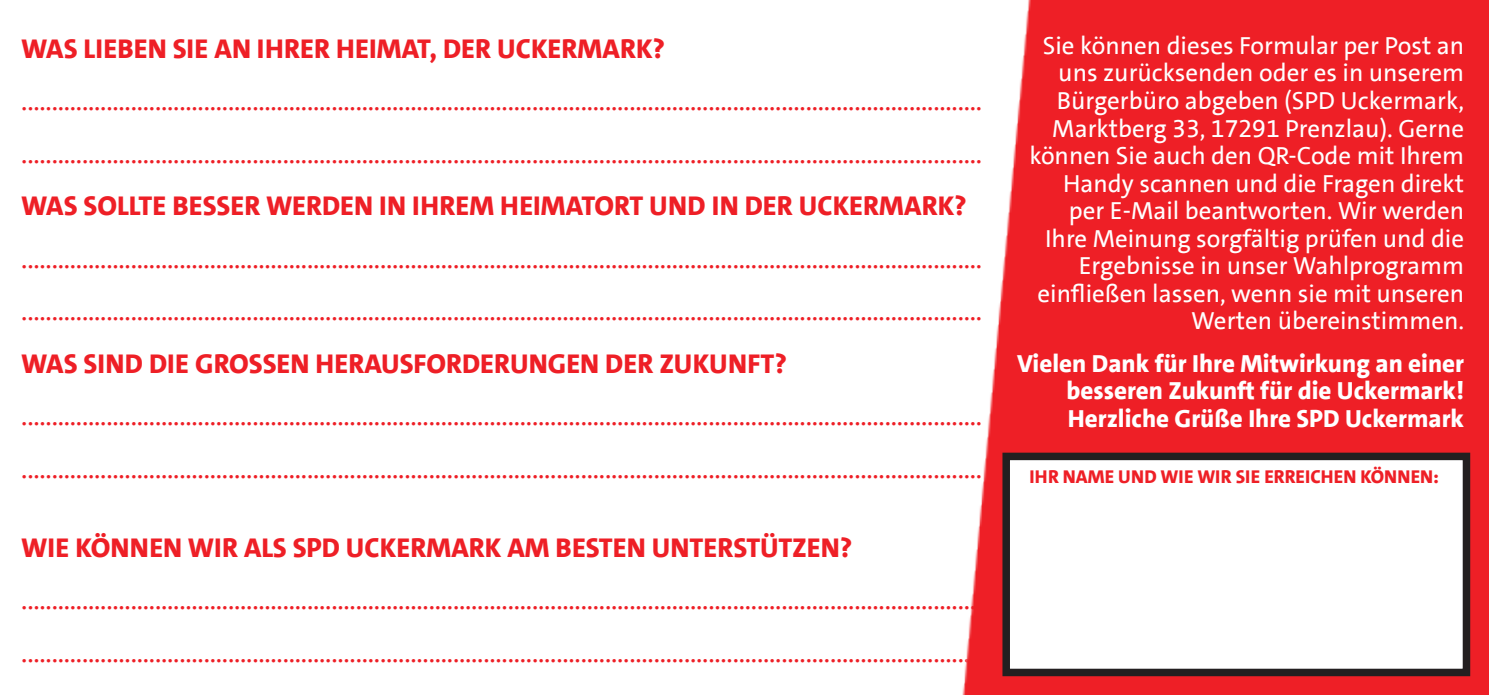
<style>
.page{position:relative;width:1489px;height:695px;background:#fff}
.page>*{position:absolute;margin:0;border:0;box-sizing:border-box;transform-origin:0 0}
.t1{font:27.5px/52.5px "SPD The Sans";color:#ee1f26}
.t2{font:800 27.5px "SPD The Sans";color:#ee1f26}
.t3{font:25px/27.5px "SPD The Sans";color:#fff;text-align:right}
.t4{font:800 25px/27.5px "SPD The Sans";color:#fff;text-align:justify}
.t5{font:800 18.75px "SPD The Sans";color:#ee1f26}
</style>
<div class="page">
<img style="left:962px;top:0;width:526px;height:694px">
<div style="left:1006px;top:456px;width:460px;height:216px;background:#fff"></div>
<div style="left:1002px;top:452px;width:467px;height:224px;border:8px solid #231f20"></div>
<p class="t2" style="left:21px;top:31px;width:645px">WAS LIEBEN SIE AN IHRER HEIMAT, DER UCKERMARK?</p>
<p class="t1" style="left:21px;top:75px;width:962px">.............................................................................................................................................................. ..............................................................................................................................................................</p>
<p class="t2" style="left:21px;top:188px;width:947px">WAS SOLLTE BESSER WERDEN IN IHREM HEIMATORT UND IN DER UCKERMARK?</p>
<p class="t1" style="left:21px;top:232px;width:962px">.............................................................................................................................................................. ..............................................................................................................................................................</p>
<p class="t2" style="left:21px;top:346px;width:767px">WAS SIND DIE GROSSEN HERAUSFORDERUNGEN DER ZUKUNFT?</p>
<p class="t1" style="left:21px;top:390px;width:962px">.............................................................................................................................................................. ..............................................................................................................................................................</p>
<p class="t2" style="left:21px;top:529px;width:832px">WIE KÖNNEN WIR ALS SPD UCKERMARK AM BESTEN UNTERSTÜTZEN?</p>
<p class="t1" style="left:21px;top:573px;width:962px">.............................................................................................................................................................. ..............................................................................................................................................................</p>
<p class="t3" style="left:1029px;top:32px;width:436px">Sie können dieses Formular per Post an uns zurücksenden oder es in unserem Bürgerbüro abgeben (SPD Uckermark, Marktberg 33, 17291 Prenzlau). Gerne können Sie auch den QR-Code mit Ihrem Handy scannen und die Fragen direkt per E-Mail beantworten. Wir werden Ihre Meinung sorgfältig prüfen und die Ergebnisse in unser Wahlprogramm einfließen lassen, wenn sie mit unseren Werten übereinstimmen.</p>
<p class="t4" style="left:1066px;top:349px;width:399px;text-indent:-49px">Vielen Dank für Ihre Mitwirkung an einer besseren Zukunft für die Uckermark!<br>Herzliche Grüße Ihre SPD Uckermark</p>
<p class="t5" style="left:1029px;top:465px;width:411px">IHR NAME UND WIE WIR SIE ERREICHEN KÖNNEN:</p>
</div>
